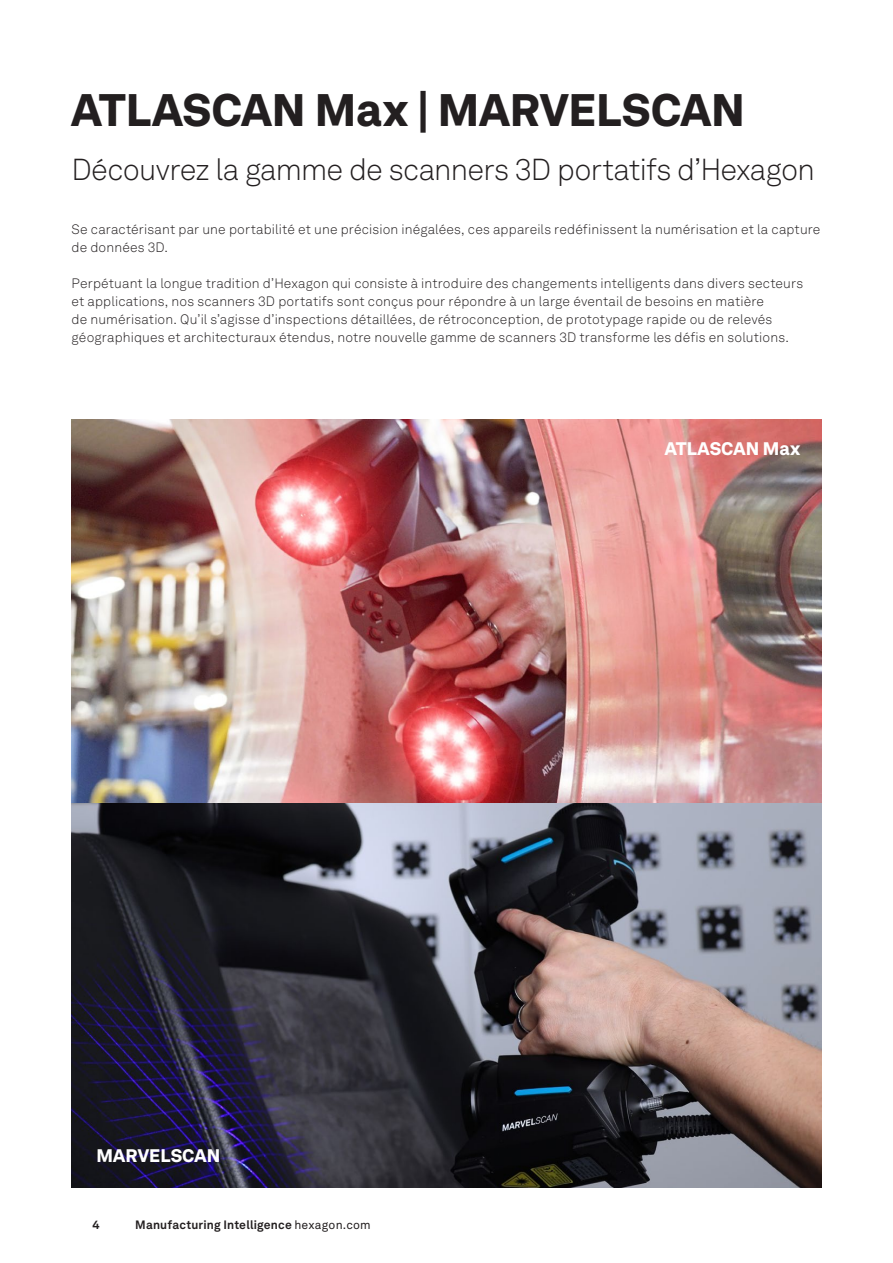
<style>
.page{position:relative;width:893px;height:1263px;background:#fff}
.page>*{position:absolute;margin:0;border:0;box-sizing:border-box;transform-origin:0 0}
.t1{font:900 45px "Hexagon Akkurat";letter-spacing:-.005em;color:#231f20}
.t2{font:300 30px "Hexagon Akkurat";letter-spacing:-.025em;color:#231f20}
.t3{font:900 18px "Hexagon Akkurat";letter-spacing:.005em;color:#fff}
.t4{font:300 13.5px/18px "Hexagon Akkurat";letter-spacing:.01em;color:#231f20}
.t5{font:700 12px "Hexagon Akkurat";letter-spacing:.015em;color:#231f20}
.s1{font-weight:400}
</style>
<div class="page">
<img style="left:72px;top:420px;width:749px;height:768px">
<h1 class="t1" style="left:72px;top:74px;width:675px">ATLASCAN Max | MARVELSCAN</h1>
<h2 class="t2" style="left:72px;top:148px;width:745px">Découvrez la gamme de scanners 3D portatifs d’Hexagon</h2>
<p class="t4" style="left:72px;top:219px;width:750px">Se caractérisant par une portabilité et une précision inégalées, ces appareils redéfinissent la numérisation et la capture de données 3D.</p>
<p class="t4" style="left:72px;top:273px;width:733px">Perpétuant la longue tradition d’Hexagon qui consiste à introduire des changements intelligents dans divers secteurs et applications, nos scanners 3D portatifs sont conçus pour répondre à un large éventail de besoins en matière<br>de numérisation. Qu’il s’agisse d’inspections détaillées, de rétroconception, de prototypage rapide ou de relevés géographiques et architecturaux étendus, notre nouvelle gamme de scanners 3D transforme les défis en solutions.</p>
<h3 class="t3" style="left:97px;top:1141px;width:125px">MARVELSCAN</h3>
<p class="t5" style="left:93px;top:1215px;width:9px">4</p>
<p class="t5" style="left:135px;top:1215px;width:237px">Manufacturing Intelligence <span class="s1">hexagon.com</span></p>
<h3 class="t3" style="left:665px;top:434px;width:137px">ATLASCAN Max</h3>
</div>
